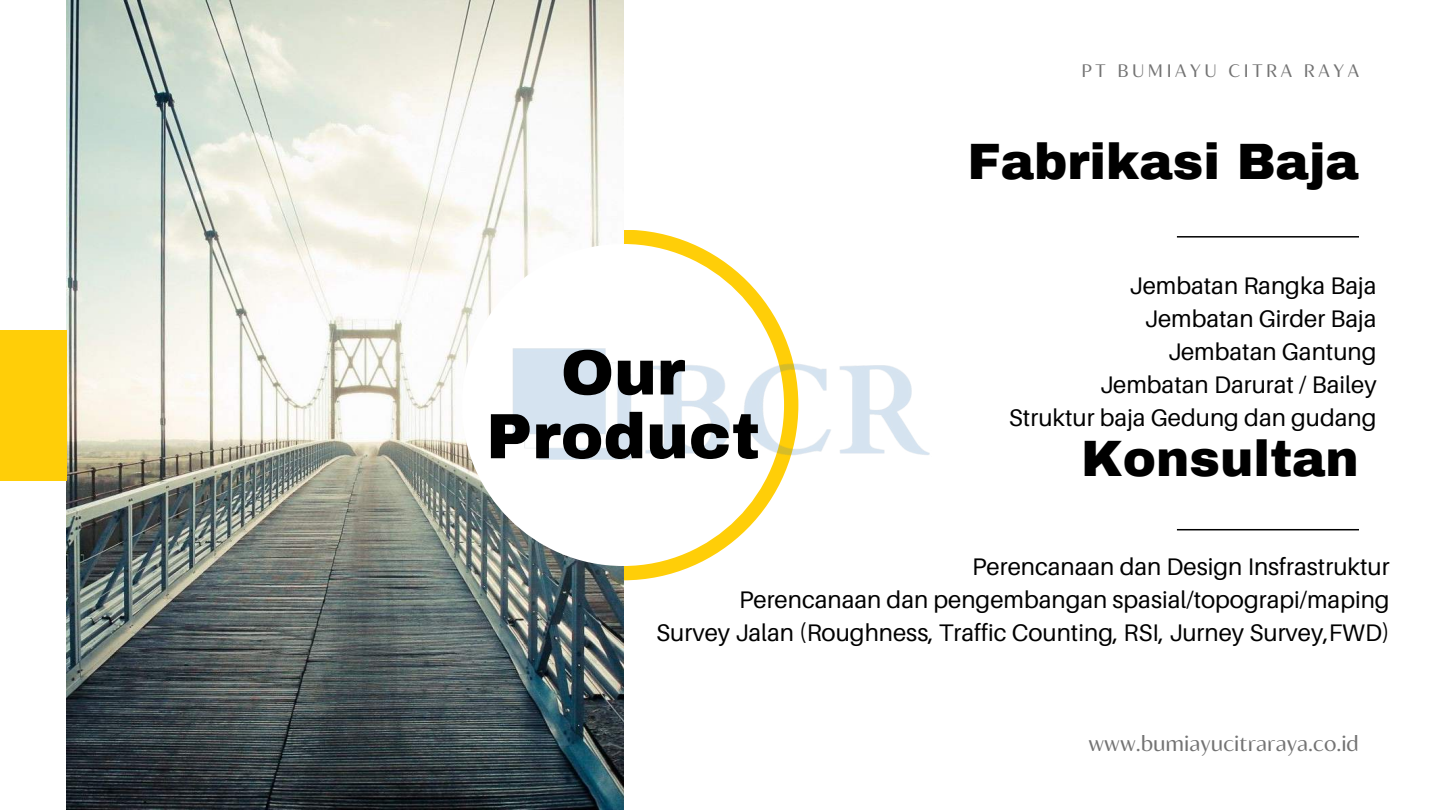
<style>
.page{position:relative;width:1440px;height:810px;background:#fff}
.page>*{position:absolute;margin:0;border:0;box-sizing:border-box;transform-origin:0 0}
.t1{font:900 64px/63.8px "Archivo";color:#000;text-align:center}
.t2{font:900 50px "Archivo";color:#000}
.t3{font:24px/33px "Aileron";color:#000;text-align:right}
.t4{font:22px "Blacker Sans Text";color:#737373}
.t5{font:18px "Blacker Sans Text";letter-spacing:.2em;color:#737373}
</style>
<div class="page">
<div style="left:448px;top:230px;width:350px;height:350px;background:#ffce08;border-radius:50%"></div>
<img style="left:67px;top:0;width:556px;height:810px">
<div style="left:462px;top:244px;width:322px;height:322px;background:#fff;border-radius:50%"></div>
<hr style="left:1177px;top:236px;width:182px;height:2px;background:#000">
<hr style="left:1177px;top:529px;width:182px;height:1px;background:#000">
<div style="left:0;top:330px;width:67px;height:150px;background:#ffce08"></div>
<img style="left:513px;top:337px;width:417px;height:135px">
<p class="t5" style="left:1082px;top:59px;width:279px">PT BUMIAYU CITRA RAYA</p>
<h1 class="t1" style="left:486px;top:341px;width:275px">Our<br>Product</h1>
<h2 class="t2" style="left:967px;top:135px;width:393px">Fabrikasi Baja</h2>
<p class="t3" style="left:1009px;top:268px;width:369px">Jembatan Rangka Baja<br>Jembatan Girder Baja<br>Jembatan Gantung<br>Jembatan Darurat / Bailey<br>Struktur baja Gedung dan gudang</p>
<h2 class="t2" style="left:1081px;top:432px;width:279px">Konsultan</h2>
<p class="t3" style="left:656px;top:550px;width:735px">Perencanaan dan Design Insfrastruktur<br>Perencanaan dan pengembangan spasial/topograpi/maping<br>Survey Jalan (Roughness, Traffic Counting, RSI, Jurney Survey,FWD)</p>
<p class="t4" style="left:1089px;top:729px;width:272px">www.bumiayucitraraya.co.id</p>
</div>
